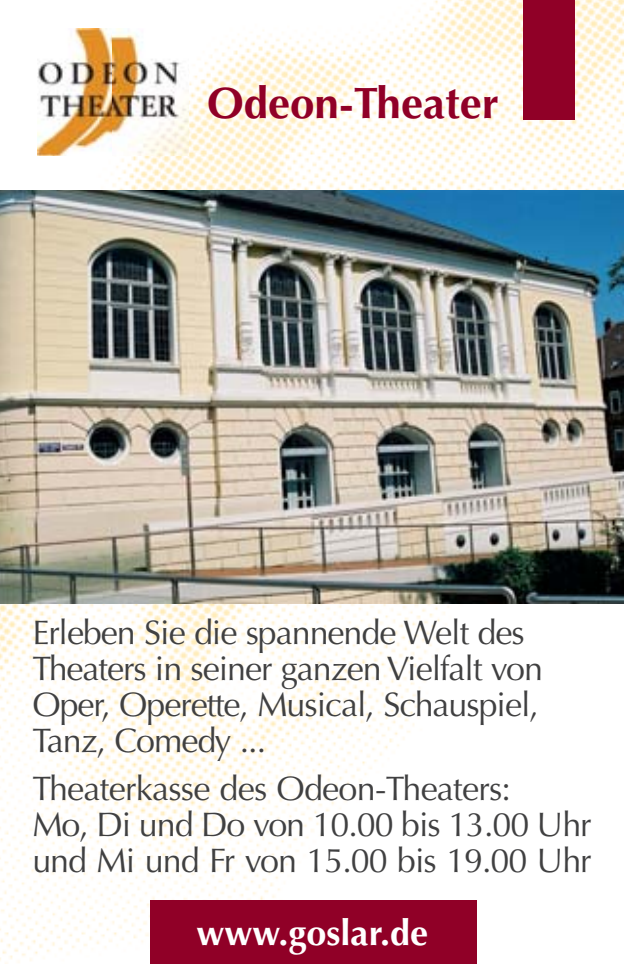
<style>
.page{position:relative;width:624px;height:964px;background:#fff}
.page>*{position:absolute;margin:0;border:0;box-sizing:border-box;transform-origin:0 0}
.t1{font:700 44px "Optima";color:#900027}
.t2{font:700 36px "Optima";color:#fff}
.t3{font:34px/36px "Optima";letter-spacing:-.03em;color:#404041}
</style>
<div class="page">
<img style="left:0;top:0;width:624px;height:964px">
<img style="left:0;top:190px;width:624px;height:413px">
<div style="left:523px;top:0;width:52px;height:119px;background:#900027"></div>
<img style="left:38px;top:29px;width:150px;height:127px">
<div style="left:151px;top:900px;width:326px;height:64px;background:#900027"></div>
<p class="t1" style="left:207px;top:85px;width:293px">Odeon-Theater</p>
<p class="t3" style="left:32px;top:618px;width:512px">Erleben Sie die spannende Welt des<br>Theaters in seiner ganzen Vielfalt von<br>Oper, Operette, Musical, Schauspiel,<br>Tanz, Comedy ...</p>
<p class="t3" style="left:32px;top:773px;width:560px">Theaterkasse des Odeon-Theaters:<br>Mo, Di und Do von 10.00 bis 13.00 Uhr und Mi und Fr von 15.00 bis 19.00 Uhr</p>
<p class="t2" style="left:196px;top:918px;width:233px">www.goslar.de</p>
</div>
